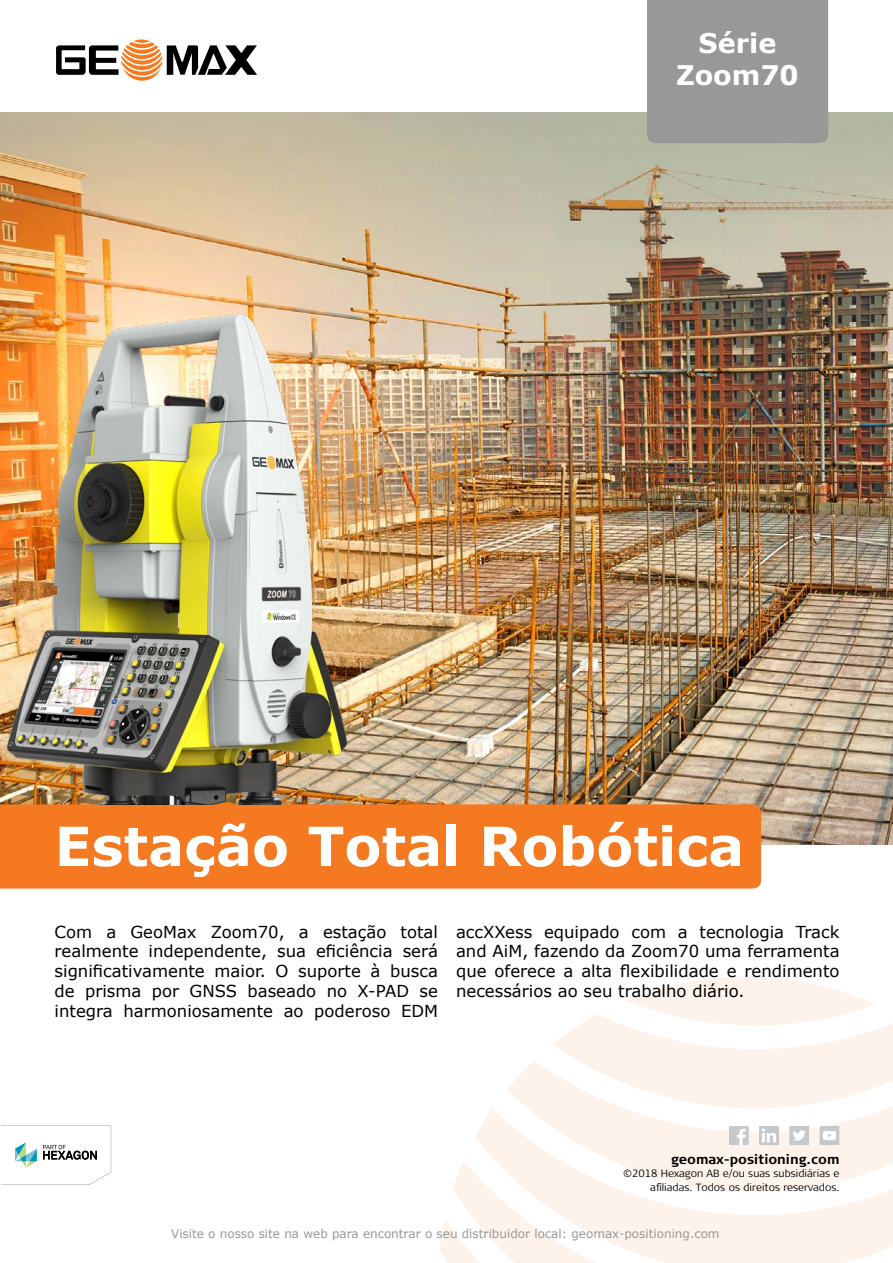
<style>
.page{position:relative;width:893px;height:1263px;background:#fff}
.page>*{position:absolute;margin:0;border:0;box-sizing:border-box;transform-origin:0 0}
.t1{font:700 54px "Verdana";color:#fff}
.t2{font:700 27px/32.4px "Verdana";color:#fff;text-align:center}
.t3{font:16.5px/19.8px "Verdana";color:#000;text-align:justify}
.t4{font:700 13.5px "Signa Pro";color:#000}
.t5{font:12px "Verdana";color:#979897}
.t6{font:300 10.5px/13.5px "Signa Pro";color:#000;text-align:right}
</style>
<div class="page">
<img style="left:0;top:112px;width:893px;height:733px">
<hr style="left:134px;top:40px;width:16px;height:3px;background:#f47920;border-radius:50%">
<svg style="left:56px;top:42px;width:201px;height:39px"></svg>
<svg style="left:475px;top:1109px;width:32px;height:52px;fill:#fef3eb"></svg>
<svg style="left:507px;top:1061px;width:386px;height:100px;fill:#fef3eb"></svg>
<svg style="left:552px;top:977px;width:341px;height:132px"></svg>
<svg style="left:440px;top:1161px;width:453px;height:102px"></svg>
<div style="left:647px;top:0;width:181px;height:143px;background:#979897"></div>
<svg style="left:1px;top:1125px;width:110px;height:59px"></svg>
<svg style="left:819px;top:1126px;width:20px;height:19px"></svg>
<svg style="left:789px;top:1126px;width:20px;height:19px"></svg>
<svg style="left:759px;top:1126px;width:20px;height:19px"></svg>
<svg style="left:729px;top:1126px;width:20px;height:19px"></svg>
<div style="left:0;top:804px;width:761px;height:84px;background:#f47920"></div>
<img style="left:0;top:279px;width:521px;height:525px">
<h2 class="t2" style="left:676px;top:26px;width:124px">Série<br>Zoom70</h2>
<h1 class="t1" style="left:55px;top:808px;width:691px">Estação Total Robótica</h1>
<p class="t3" style="left:55px;top:921px;width:385px">Com a GeoMax Zoom70, a estação total realmente independente, sua eficiência será significativamente maior. O suporte à busca de prisma por GNSS baseado no X-PAD se integra harmoniosamente ao poderoso EDM</p>
<p class="t3" style="left:456px;top:921px;width:385px">accXXess equipado com a tecnologia Track and AiM, fazendo da Zoom70 uma ferramenta que oferece a alta flexibilidade e rendimento necessários ao seu trabalho diário.</p>
<p class="t4" style="left:671px;top:1150px;width:170px">geomax-positioning.com</p>
<p class="t6" style="left:623px;top:1166px;width:218px">©2018 Hexagon AB e/ou suas subsidiárias e afiliadas. Todos os direitos reservados.</p>
<p class="t5" style="left:171px;top:1226px;width:550px">Visite o nosso site na web para encontrar o seu distribuidor local: geomax-positioning.com</p>
</div>
